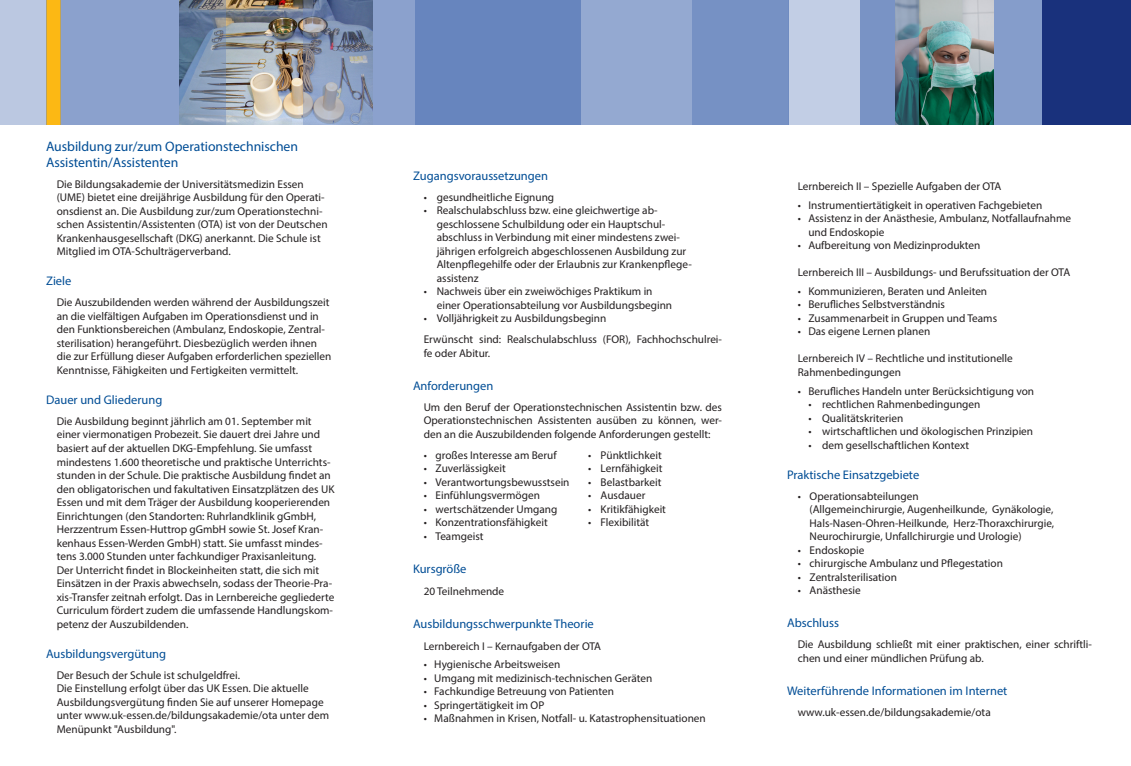
<style>
.page{position:relative;width:1131px;height:766px;background:#fff}
.page>*{position:absolute;margin:0;border:0;box-sizing:border-box;transform-origin:0 0}
.t1{font:13.75px/16.5px "Myriad Pro";color:#014d95}
.t2{font:12.5px "Myriad Pro";color:#014d95}
.INTRO_VOR_FLIESS{font:11.25px/13.5px "Myriad Pro";color:#231f20}
</style>
<div class="page">
<img style="left:226px;top:0;width:77px;height:124px">
<svg style="left:303px;top:0;width:112px;height:124px;background:#8495b6"></svg>
<div style="left:859px;top:0;width:183px;height:124px;background:#859dcb"></div>
<div style="left:46px;top:0;width:14px;height:124px;background:#fcb814"></div>
<div style="left:1042px;top:0;width:88px;height:124px;background:#19317c"></div>
<div style="left:415px;top:0;width:165px;height:124px;background:#6785be"></div>
<div style="left:0;top:0;width:46px;height:124px;background:#bbc8e1"></div>
<img style="left:918px;top:0;width:75px;height:124px">
<svg style="left:788px;top:0;width:130px;height:124px;fill:#c2cee5"></svg>
<div style="left:580px;top:0;width:112px;height:124px;background:#94a9d1"></div>
<div style="left:692px;top:0;width:96px;height:124px;background:#7691c4"></div>
<svg style="left:60px;top:0;width:166px;height:124px;background:#859ac0"></svg>
<p class="t1" style="left:46px;top:138px;width:253px">Ausbildung zur/zum Operationstechnischen<br>Assistentin/Assistenten</p>
<p class="INTRO_VOR_FLIESS" style="left:57px;top:177px;width:272px">Die Bildungsakademie der Universitätsmedizin Essen (UME) bietet eine dreijährige Ausbildung für den Operati&shy;onsdienst an. Die Ausbildung zur/zum Operationstechni&shy;schen Assistentin/Assistenten (OTA) ist von der Deutschen Krankenhausgesellschaft (DKG) anerkannt. Die Schule ist Mitglied im OTA-Schulträgerverband.</p>
<p class="t2" style="left:46px;top:273px;width:27px">Ziele</p>
<p class="INTRO_VOR_FLIESS" style="left:57px;top:295px;width:274px">Die Auszubildenden werden während der Ausbildungszeit an die vielfältigen Aufgaben im Operationsdienst und in den Funktionsbereichen (Ambulanz, Endoskopie, Zentral-</p>
<p class="INTRO_VOR_FLIESS" style="left:57px;top:336px;width:276px">sterilisation) herangeführt. Diesbezüglich werden ihnen die zur Erfüllung dieser Aufgaben erforderlichen speziellen<br>Kenntnisse, Fähigkeiten und Fertigkeiten vermittelt.</p>
<p class="t2" style="left:46px;top:392px;width:118px">Dauer und Gliederung</p>
<p class="INTRO_VOR_FLIESS" style="left:57px;top:414px;width:279px">Die Ausbildung beginnt jährlich am 01. September mit einer viermonatigen Probezeit. Sie dauert drei Jahre und basiert auf der aktuellen DKG-Empfehlung. Sie umfasst mindestens 1.600 theoretische und praktische Unterrichts&shy;stunden in der Schule. Die praktische Ausbildung findet an den obligatorischen und fakultativen Einsatzplätzen des UK Essen und mit dem Träger der Ausbildung kooperierenden Einrichtungen (den Standorten: Ruhrlandklinik gGmbH, Herzzentrum Essen-Huttrop gGmbH sowie St. Josef Kran&shy;kenhaus Essen-Werden GmbH) statt. Sie umfasst mindes&shy;tens 3.000 Stunden unter fachkundiger Praxisanleitung.<br>Der Unterricht findet in Blockeinheiten statt, die sich mit Einsätzen in der Praxis abwechseln, sodass der Theorie-Pra&shy;xis-Transfer zeitnah erfolgt. Das in Lernbereiche gegliederte Curriculum fördert zudem die umfassende Handlungskom&shy;petenz der Auszubildenden.</p>
<p class="t2" style="left:46px;top:645px;width:122px">Ausbildungsvergütung</p>
<p class="INTRO_VOR_FLIESS" style="left:57px;top:667px;width:185px">Der Besuch der Schule ist schulgeldfrei.</p>
<p class="INTRO_VOR_FLIESS" style="left:57px;top:681px;width:274px">Die Einstellung erfolgt über das UK Essen. Die aktuelle Ausbildungsvergütung finden Sie auf unserer Homepage unter www.uk-essen.de/bildungsakademie/ota unter dem Menüpunkt "Ausbildung".</p>
<p class="t2" style="left:413px;top:168px;width:136px">Zugangsvoraussetzungen</p>
<p class="INTRO_VOR_FLIESS" style="left:423px;top:190px;width:132px">• gesundheitliche Eignung</p>
<p class="INTRO_VOR_FLIESS" style="left:437px;top:203px;width:230px;text-indent:-13px">• Realschulabschluss bzw. eine gleichwertige ab&shy;geschlossene Schulbildung oder ein Hauptschul-</p>
<p class="INTRO_VOR_FLIESS" style="left:437px;top:230px;width:244px">abschluss in Verbindung mit einer mindestens zwei-</p>
<p class="INTRO_VOR_FLIESS" style="left:437px;top:244px;width:256px">jährigen erfolgreich abgeschlossenen Ausbildung zur<br>Altenpflegehilfe oder der Erlaubnis zur Krankenpflege&shy;assistenz</p>
<p class="INTRO_VOR_FLIESS" style="left:437px;top:284px;width:237px;text-indent:-13px">• Nachweis über ein zweiwöchiges Praktikum in einer Operationsabteilung vor Ausbildungsbeginn</p>
<p class="INTRO_VOR_FLIESS" style="left:423px;top:311px;width:184px">• Volljährigkeit zu Ausbildungsbeginn</p>
<p class="INTRO_VOR_FLIESS" style="left:423px;top:332px;width:300px">Erwünscht sind: Realschulabschluss (FOR), Fachhochschulrei&shy;fe oder Abitur.</p>
<p class="t2" style="left:413px;top:378px;width:82px">Anforderungen</p>
<p class="INTRO_VOR_FLIESS" style="left:423px;top:400px;width:300px;text-align:justify">Um den Beruf der Operationstechnischen Assistentin bzw. des Operationstechnischen Assistenten ausüben zu können, wer&shy;den an die Auszubildenden folgende Anforderungen gestellt:</p>
<p class="INTRO_VOR_FLIESS" style="left:423px;top:448px;width:135px">• großes Interesse am Beruf</p>
<p class="INTRO_VOR_FLIESS" style="left:588px;top:448px;width:75px">• Pünktlichkeit</p>
<p class="INTRO_VOR_FLIESS" style="left:423px;top:461px;width:84px">• Zuverlässigkeit</p>
<p class="INTRO_VOR_FLIESS" style="left:588px;top:461px;width:76px">• Lernfähigkeit</p>
<p class="INTRO_VOR_FLIESS" style="left:423px;top:475px;width:147px">• Verantwortungsbewusstsein</p>
<p class="INTRO_VOR_FLIESS" style="left:588px;top:475px;width:75px">• Belastbarkeit</p>
<p class="INTRO_VOR_FLIESS" style="left:423px;top:488px;width:118px">• Einfühlungsvermögen</p>
<p class="INTRO_VOR_FLIESS" style="left:588px;top:488px;width:59px">• Ausdauer</p>
<p class="INTRO_VOR_FLIESS" style="left:423px;top:502px;width:135px">• wertschätzender Umgang</p>
<p class="INTRO_VOR_FLIESS" style="left:588px;top:502px;width:79px">• Kritikfähigkeit</p>
<p class="INTRO_VOR_FLIESS" style="left:423px;top:515px;width:126px">• Konzentrationsfähigkeit</p>
<p class="INTRO_VOR_FLIESS" style="left:588px;top:515px;width:63px">• Flexibilität</p>
<p class="INTRO_VOR_FLIESS" style="left:423px;top:529px;width:61px">• Teamgeist</p>
<p class="t2" style="left:413px;top:561px;width:55px">Kursgröße</p>
<p class="INTRO_VOR_FLIESS" style="left:423px;top:584px;width:82px">20 Teilnehmende</p>
<p class="t2" style="left:413px;top:616px;width:182px">Ausbildungsschwerpunkte Theorie</p>
<p class="INTRO_VOR_FLIESS" style="left:423px;top:638px;width:179px">Lernbereich I – Kernaufgaben der OTA</p>
<p class="INTRO_VOR_FLIESS" style="left:423px;top:657px;width:138px">• Hygienische Arbeitsweisen</p>
<p class="INTRO_VOR_FLIESS" style="left:423px;top:670px;width:230px">• Umgang mit medizinisch-technischen Geräten</p>
<p class="INTRO_VOR_FLIESS" style="left:423px;top:684px;width:192px">• Fachkundige Betreuung von Patienten</p>
<p class="INTRO_VOR_FLIESS" style="left:423px;top:697px;width:122px">• Springertätigkeit im OP</p>
<p class="INTRO_VOR_FLIESS" style="left:423px;top:711px;width:284px">• Maßnahmen in Krisen, Notfall- u. Katastrophensituationen</p>
<p class="INTRO_VOR_FLIESS" style="left:797px;top:179px;width:205px">Lernbereich II – Spezielle Aufgaben der OTA</p>
<p class="INTRO_VOR_FLIESS" style="left:797px;top:198px;width:246px">• Instrumentiertätigkeit in operativen Fachgebieten</p>
<p class="INTRO_VOR_FLIESS" style="left:808px;top:211px;width:264px;text-indent:-11px">• Assistenz in der Anästhesie, Ambulanz, Notfallaufnahme und Endoskopie</p>
<p class="INTRO_VOR_FLIESS" style="left:797px;top:238px;width:184px">• Aufbereitung von Medizinprodukten</p>
<p class="INTRO_VOR_FLIESS" style="left:797px;top:265px;width:274px">Lernbereich III – Ausbildungs- und Berufssituation der OTA</p>
<p class="INTRO_VOR_FLIESS" style="left:797px;top:284px;width:191px">• Kommunizieren, Beraten und Anleiten</p>
<p class="INTRO_VOR_FLIESS" style="left:797px;top:297px;width:149px">• Berufliches Selbstverständnis</p>
<p class="INTRO_VOR_FLIESS" style="left:797px;top:311px;width:201px">• Zusammenarbeit in Gruppen und Teams</p>
<p class="INTRO_VOR_FLIESS" style="left:797px;top:324px;width:134px">• Das eigene Lernen planen</p>
<p class="INTRO_VOR_FLIESS" style="left:797px;top:351px;width:217px">Lernbereich IV – Rechtliche und institutionelle</p>
<p class="INTRO_VOR_FLIESS" style="left:797px;top:365px;width:105px">Rahmenbedingungen</p>
<p class="INTRO_VOR_FLIESS" style="left:797px;top:383px;width:238px">• Berufliches Handeln unter Berücksichtigung von</p>
<p class="INTRO_VOR_FLIESS" style="left:808px;top:397px;width:174px">• rechtlichen Rahmenbedingungen</p>
<p class="INTRO_VOR_FLIESS" style="left:808px;top:410px;width:97px">• Qualitätskriterien</p>
<p class="INTRO_VOR_FLIESS" style="left:808px;top:424px;width:226px">• wirtschaftlichen und ökologischen Prinzipien</p>
<p class="INTRO_VOR_FLIESS" style="left:808px;top:437px;width:162px">• dem gesellschaftlichen Kontext</p>
<p class="t2" style="left:787px;top:466px;width:134px">Praktische Einsatzgebiete</p>
<p class="INTRO_VOR_FLIESS" style="left:797px;top:488px;width:122px">• Operationsabteilungen</p>
<p class="INTRO_VOR_FLIESS" style="left:809px;top:502px;width:245px">(Allgemeinchirurgie, Augenheilkunde, Gynäkologie,</p>
<p class="INTRO_VOR_FLIESS" style="left:809px;top:515px;width:246px">Hals-Nasen-Ohren-Heilkunde, Herz-Thoraxchirurgie,</p>
<p class="INTRO_VOR_FLIESS" style="left:809px;top:529px;width:213px">Neurochirurgie, Unfallchirurgie und Urologie)</p>
<p class="INTRO_VOR_FLIESS" style="left:797px;top:542px;width:68px">• Endoskopie</p>
<p class="INTRO_VOR_FLIESS" style="left:797px;top:556px;width:207px">• chirurgische Ambulanz und Pflegestation</p>
<p class="INTRO_VOR_FLIESS" style="left:797px;top:569px;width:101px">• Zentralsterilisation</p>
<p class="INTRO_VOR_FLIESS" style="left:797px;top:583px;width:65px">• Anästhesie</p>
<p class="t2" style="left:787px;top:615px;width:53px">Abschluss</p>
<p class="INTRO_VOR_FLIESS" style="left:797px;top:637px;width:296px">Die Ausbildung schließt mit einer praktischen, einer schriftli&shy;chen und einer mündlichen Prüfung ab.</p>
<p class="t2" style="left:787px;top:682px;width:222px">Weiterführende Informationen im Internet</p>
<p class="INTRO_VOR_FLIESS" style="left:797px;top:704px;width:194px">www.uk-essen.de/bildungsakademie/ota</p>
</div>
